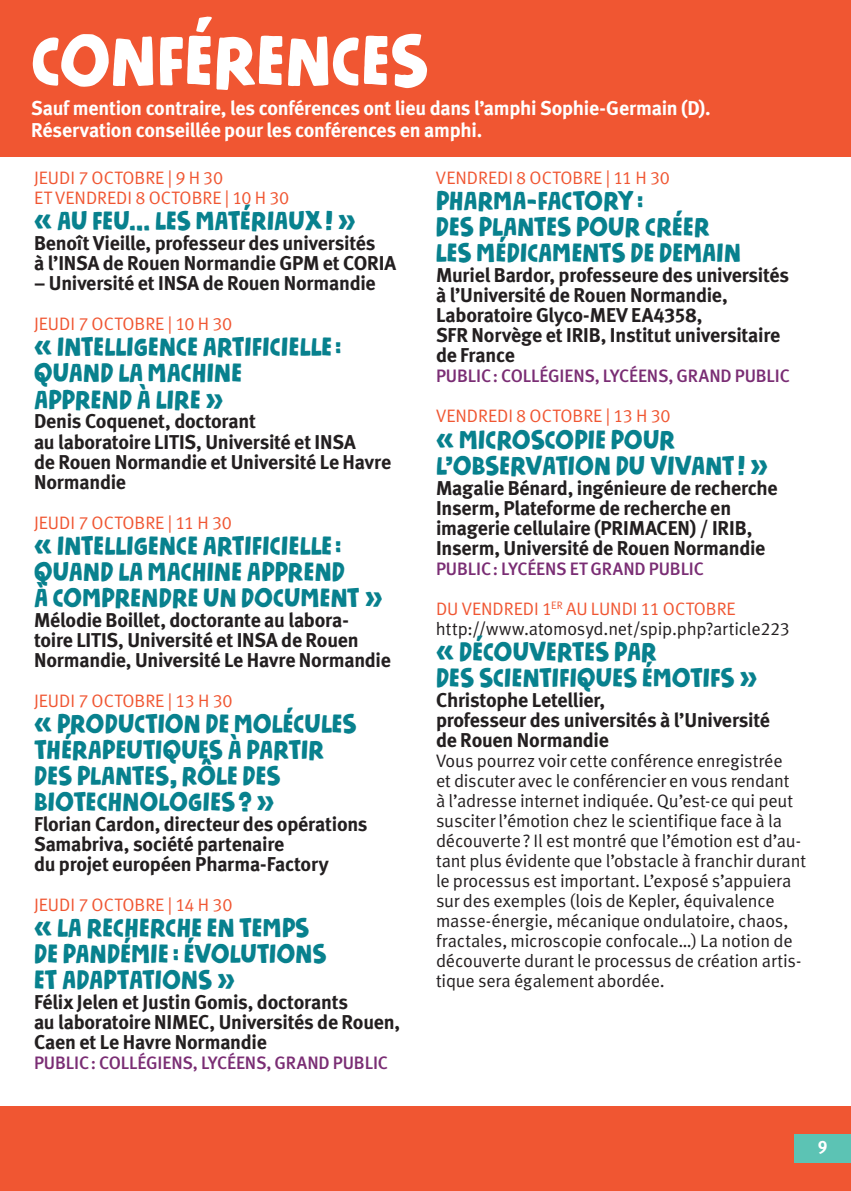
<style>
.page{position:relative;width:851px;height:1191px;background:#fff}
.page>*{position:absolute;margin:0;border:0;box-sizing:border-box;transform-origin:0 0}
.t1{font:76px "Nickname DEMO";color:#fff}
.t2{font:28px/26px "Nickname DEMO";letter-spacing:.005em;color:#08818e}
.t3{font:20px/20px "Meta Bold LF";letter-spacing:-.015em;color:#231f20}
.t4{font:20px/22.6px "Meta Bold LF";letter-spacing:-.015em;color:#fff}
.t5{font:18px/20px "Meta Normal LF";letter-spacing:-.01em;color:#231f20}
.t6{font:18px/20px "Meta Normal LF";color:#f05632}
.t7{font:18px "Meta Medium LF";letter-spacing:-.005em;color:#7a2d74}
.t8{font:18px "Meta Bold LF";color:#fff;scale:.95 1}
.s1{color:#f05632}
</style>
<div class="page">
<div style="left:0;top:0;width:850px;height:157px;background:#f05632"></div>
<div style="left:0;top:1106px;width:850px;height:85px;background:#f05632"></div>
<div style="left:794px;top:1134px;width:56px;height:28px;background:#5cc3b4"></div>
<h1 class="t1" style="left:31px;top:12px;width:399px">CONFÉRENCES</h1>
<p class="t4" style="left:31px;top:96px;width:681px">Sauf mention contraire, les conférences ont lieu dans l’amphi Sophie-Germain (D).<br>Réservation conseillée pour les conférences en amphi.</p>
<p class="t6" style="left:34px;top:168px;width:257px">JEUDI 7 OCTOBRE | 9 H 30<br>ET VENDREDI 8 OCTOBRE | 10 H 30</p>
<h2 class="t2" style="left:34px;top:208px;width:323px">« AU FEU… LES MATÉRIAUX! »</h2>
<p class="t3" style="left:34px;top:233px;width:363px">Benoît Vieille, professeur des universités<br>à l’INSA de Rouen Normandie GPM et CORIA</p>
<p class="t3" style="left:34px;top:273px;width:343px">– Université et INSA de Rouen Normandie</p>
<p class="t6" style="left:34px;top:314px;width:200px">JEUDI 7 OCTOBRE | 10 H 30</p>
<h2 class="t2" style="left:34px;top:334px;width:309px">« INTELLIGENCE ARTIFICIELLE:<br>QUAND LA MACHINE<br>APPREND À LIRE »</h2>
<p class="t3" style="left:34px;top:411px;width:358px">Denis Coquenet, doctorant<br>au laboratoire LITIS, Université et INSA<br>de Rouen Normandie et Université Le Havre<br>Normandie</p>
<p class="t6" style="left:34px;top:512px;width:199px">JEUDI 7 OCTOBRE | 11 H 30</p>
<h2 class="t2" style="left:34px;top:532px;width:350px">« INTELLIGENCE ARTIFICIELLE:<br>QUAND LA MACHINE APPREND<br>À COMPRENDRE UN DOCUMENT »</h2>
<p class="t3" style="left:34px;top:609px;width:358px">Mélodie Boillet, doctorante au labora&shy;toire LITIS, Université et INSA de Rouen<br>Normandie, Université Le Havre Normandie</p>
<p class="t6" style="left:34px;top:690px;width:200px">JEUDI 7 OCTOBRE | 13 H 30</p>
<h2 class="t2" style="left:34px;top:710px;width:324px">« PRODUCTION DE MOLÉCULES<br>THÉRAPEUTIQUES À PARTIR<br>DES PLANTES, RÔLE DES<br>BIOTECHNOLOGIES? »</h2>
<p class="t3" style="left:34px;top:813px;width:335px">Florian Cardon, directeur des opérations<br>Samabriva, société partenaire<br>du projet européen Pharma-Factory</p>
<p class="t6" style="left:34px;top:894px;width:200px">JEUDI 7 OCTOBRE | 14 H 30</p>
<h2 class="t2" style="left:34px;top:914px;width:294px">« LA RECHERCHE EN TEMPS<br>DE PANDÉMIE : ÉVOLUTIONS<br>ET ADAPTATIONS »</h2>
<p class="t3" style="left:34px;top:991px;width:367px">Félix Jelen et Justin Gomis, doctorants<br>au laboratoire NIMEC, Universités de Rouen,<br>Caen et Le Havre Normandie</p>
<p class="t7" style="left:34px;top:1052px;width:355px">PUBLIC: COLLÉGIENS, LYCÉENS, GRAND PUBLIC</p>
<p class="t6" style="left:436px;top:168px;width:235px">VENDREDI 8 OCTOBRE | 11 H 30</p>
<h2 class="t2" style="left:436px;top:188px;width:306px">PHARMA-FACTORY:<br>DES PLANTES POUR CRÉER<br>LES MÉDICAMENTS DE DEMAIN</h2>
<p class="t3" style="left:436px;top:265px;width:354px">Muriel Bardor, professeure des universités à l’Université de Rouen Normandie, Laboratoire Glyco-MEV EA4358,<br>SFR Norvège et IRIB, Institut universitaire de France</p>
<p class="t7" style="left:436px;top:366px;width:355px">PUBLIC: COLLÉGIENS, LYCÉENS, GRAND PUBLIC</p>
<p class="t6" style="left:436px;top:406px;width:236px">VENDREDI 8 OCTOBRE | 13 H 30</p>
<h2 class="t2" style="left:436px;top:426px;width:333px">« MICROSCOPIE POUR<br>L’OBSERVATION DU VIVANT! »</h2>
<p class="t3" style="left:436px;top:477px;width:343px">Magalie Bénard, ingénieure de recherche Inserm, Plateforme de recherche en imagerie cellulaire (PRIMACEN) / IRIB, Inserm, Université de Rouen Normandie</p>
<p class="t7" style="left:436px;top:558px;width:269px">PUBLIC: LYCÉENS ET GRAND PUBLIC</p>
<p class="t5" style="left:436px;top:598px;width:355px"><span class="s1">DU VENDREDI 1</span><sup>ER</sup> <span class="s1">AU LUNDI 11 OCTOBRE </span>http://www.atomosyd.net/spip.php?article223</p>
<h2 class="t2" style="left:436px;top:638px;width:322px">« DÉCOUVERTES PAR<br>DES SCIENTIFIQUES ÉMOTIFS »</h2>
<p class="t3" style="left:436px;top:689px;width:335px">Christophe Letellier,<br>professeur des universités à l’Université de Rouen Normandie</p>
<p class="t5" style="left:436px;top:750px;width:371px">Vous pourrez voir cette conférence enregistrée<br>et discuter avec le conférencier en vous rendant<br>à l’adresse internet indiquée. Qu’est-ce qui peut susciter l’émotion chez le scientifique face à la découverte? Il est montré que l’émotion est d’au&shy;tant plus évidente que l’obstacle à franchir durant le processus est important. L’exposé s’appuiera sur des exemples (lois de Kepler, équivalence masse-énergie, mécanique ondulatoire, chaos, fractales, microscopie confocale…) La notion de découverte durant le processus de création artis&shy;tique sera également abordée.</p>
<p class="t8" style="left:817px;top:1136px;width:12px">9</p>
</div>
